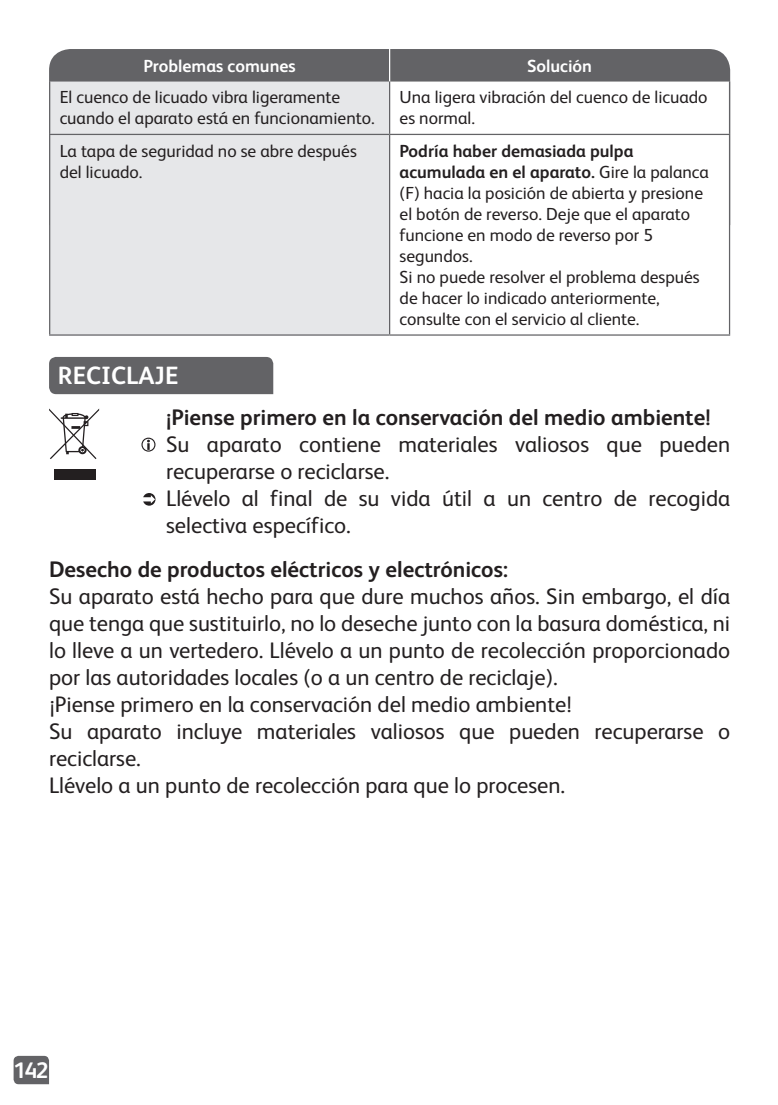
<style>
.page{position:relative;width:778px;height:1105px;background:#fff}
.page>*{position:absolute;margin:0;border:0;box-sizing:border-box;transform-origin:0 0}
.t1{font:700 25px "FS Albert";color:#fff}
.t2{font:22.5px/27px "FS Albert";color:#231f20}
.t3{font:700 22.5px "FS Albert";color:#231f20}
.t4{font:700 22.5px "FS Albert";color:#fff}
.t5{font:17.5px/21px "FS Albert";color:#231f20}
.t6{font:700 17.5px "FS Albert";color:#fff}
.s1{font-weight:700}
</style>
<div class="page">
<svg style="left:14px;top:1055px;width:35px;height:29px"></svg>
<div style="left:49px;top:49px;width:680px;height:33px;background:#636366"></div>
<div style="left:50px;top:82px;width:339px;height:252px;background:#e6e7e9"></div>
<svg style="left:390px;top:82px;width:338px;height:252px"></svg>
<hr style="left:389px;top:49px;width:1px;height:33px;background:#fff">
<hr style="left:49px;top:82px;width:1px;height:52px;background:#636366">
<hr style="left:389px;top:82px;width:1px;height:52px;background:#636366">
<hr style="left:728px;top:82px;width:1px;height:52px;background:#636366">
<hr style="left:49px;top:134px;width:340px;height:1px;background:#636366">
<hr style="left:49px;top:135px;width:1px;height:199px;background:#636366">
<hr style="left:389px;top:134px;width:340px;height:1px;background:#636366">
<hr style="left:389px;top:135px;width:1px;height:199px;background:#636366">
<hr style="left:728px;top:135px;width:1px;height:199px;background:#636366">
<hr style="left:49px;top:334px;width:340px;height:1px;background:#636366">
<hr style="left:389px;top:334px;width:340px;height:1px;background:#636366">
<div style="left:49px;top:357px;width:224px;height:37px;background:#636366"></div>
<div style="left:55px;top:469px;width:41px;height:10px;background:#231f20"></div>
<svg style="left:49px;top:408px;width:50px;height:51px"></svg>
<svg style="left:141px;top:437px;width:14px;height:14px"></svg>
<svg style="left:143px;top:493px;width:12px;height:12px"></svg>
<p class="t6" style="left:143px;top:55px;width:153px">Problemas comunes</p>
<p class="t6" style="left:526px;top:55px;width:66px">Solución</p>
<p class="t5" style="left:60px;top:87px;width:316px">El cuenco de licuado vibra ligeramente cuando el aparato está en funcionamiento.</p>
<p class="t5" style="left:399px;top:87px;width:309px">Una ligera vibración del cuenco de licuado es normal.</p>
<p class="t5" style="left:60px;top:140px;width:298px">La tapa de seguridad no se abre después del licuado.</p>
<p class="t5" style="left:399px;top:140px;width:310px"><span class="s1">Podría haber demasiada pulpa acumulada en el aparato.</span> Gire la palanca (F) hacia la posición de abierta y presione el botón de reverso. Deje que el aparato funcione en modo de reverso por 5 segundos.<br>Si no puede resolver el problema después de hacer lo indicado anteriormente, consulte con el servicio al cliente.</p>
<p class="t1" style="left:58px;top:361px;width:122px">RECICLAJE</p>
<p class="t3" style="left:166px;top:404px;width:545px">¡Piense primero en la conservación del medio ambiente!</p>
<p class="t2" style="left:166px;top:430px;width:565px">Su aparato contiene materiales valiosos que pueden recuperarse o reciclarse.<br>Llévelo al final de su vida útil a un centro de recogida selectiva específico.</p>
<p class="t3" style="left:49px;top:556px;width:460px">Desecho de productos eléctricos y electrónicos:</p>
<p class="t2" style="left:49px;top:582px;width:682px">Su aparato está hecho para que dure muchos años. Sin embargo, el día que tenga que sustituirlo, no lo deseche junto con la basura doméstica, ni lo lleve a un vertedero. Llévelo a un punto de recolección proporcionado por las autoridades locales (o a un centro de reciclaje).<br>¡Piense primero en la conservación del medio ambiente!<br>Su aparato incluye materiales valiosos que pueden recuperarse o reciclarse.<br>Llévelo a un punto de recolección para que lo procesen.</p>
<p class="t4" style="left:14px;top:1057px;width:36px">142</p>
</div>
